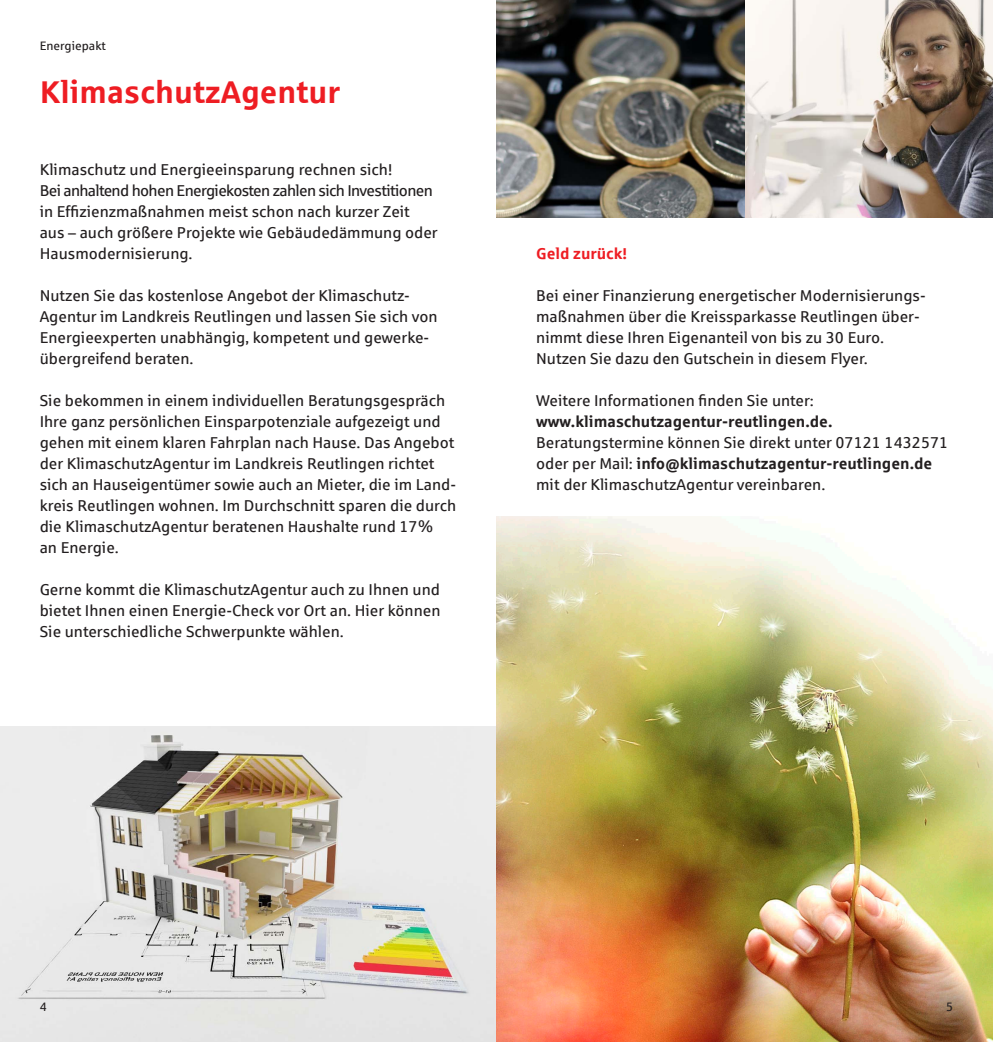
<style>
.page{position:relative;width:993px;height:1042px;background:#fff}
.page>*{position:absolute;margin:0;border:0;box-sizing:border-box;transform-origin:0 0}
.Einleitung_und_Ueber{font:700 31.5px "Sparkasse Rg";color:#ee1d23}
.Fliesstext{font:15.75px/21px "Sparkasse Rg";color:#231f20}
.Fliesstext-2{font:700 15.75px "Sparkasse Rg";color:#ee1d23}
.Kolumnentitel_und_Pa{font:12.25px "Sparkasse Rg";color:#231f20}
.s1{font-weight:700}
</style>
<div class="page">
<img style="left:0;top:727px;width:496px;height:315px">
<img style="left:496px;top:516px;width:496px;height:526px">
<img style="left:496px;top:0;width:496px;height:217px">
<p class="Kolumnentitel_und_Pa" style="left:40px;top:38px;width:68px">Energiepakt</p>
<p class="Einleitung_und_Ueber" style="left:40px;top:72px;width:301px">KlimaschutzAgentur</p>
<p class="Fliesstext" style="left:40px;top:159px;width:399px">Klimaschutz und Energieeinsparung rechnen sich!<br>Bei anhaltend hohen Energiekosten zahlen sich Investitionen in Effizienzmaßnahmen meist schon nach kurzer Zeit aus – auch größere Projekte wie Gebäudedämmung oder Hausmodernisierung.</p>
<p class="Fliesstext" style="left:40px;top:285px;width:399px">Nutzen Sie das kostenlose Angebot der Klimaschutz-Agentur im Landkreis Reutlingen und lassen Sie sich von Energieexperten unabhängig, kompetent und gewerke&shy;übergreifend beraten.</p>
<p class="Fliesstext" style="left:40px;top:390px;width:418px">Sie bekommen in einem individuellen Beratungsgespräch Ihre ganz persönlichen Einsparpotenziale aufgezeigt und gehen mit einem klaren Fahrplan nach Hause. Das Angebot der KlimaschutzAgentur im Landkreis Reutlingen richtet sich an Hauseigentümer sowie auch an Mieter, die im Land&shy;kreis Reutlingen wohnen. Im Durchschnitt sparen die durch die KlimaschutzAgentur beratenen Haushalte rund 17%<br>an Energie.</p>
<p class="Fliesstext" style="left:40px;top:579px;width:402px;text-align:justify">Gerne kommt die KlimaschutzAgentur auch zu Ihnen und bietet Ihnen einen Energie-Check vor Ort an. Hier können Sie unterschiedliche Schwerpunkte wählen.</p>
<p class="Fliesstext-2" style="left:536px;top:244px;width:92px">Geld zurück!</p>
<p class="Fliesstext" style="left:536px;top:285px;width:391px">Bei einer Finanzierung energetischer Modernisierungs&shy;maßnahmen über die Kreissparkasse Reutlingen über&shy;nimmt diese Ihren Eigenanteil von bis zu 30 Euro.<br>Nutzen Sie dazu den Gutschein in diesem Flyer.</p>
<p class="Fliesstext" style="left:536px;top:390px;width:413px">Weitere Informationen finden Sie unter: <span class="s1">www.klimaschutzagentur-reutlingen.de.<br></span>Beratungstermine können Sie direkt unter 07121 1432571 oder per Mail: <span class="s1">info@klimaschutzagentur-reutlingen.de </span>mit der KlimaschutzAgentur vereinbaren.</p>
<p class="Kolumnentitel_und_Pa" style="left:40px;top:999px;width:9px">4</p>
<p class="Kolumnentitel_und_Pa" style="left:945px;top:999px;width:9px">5</p>
</div>
